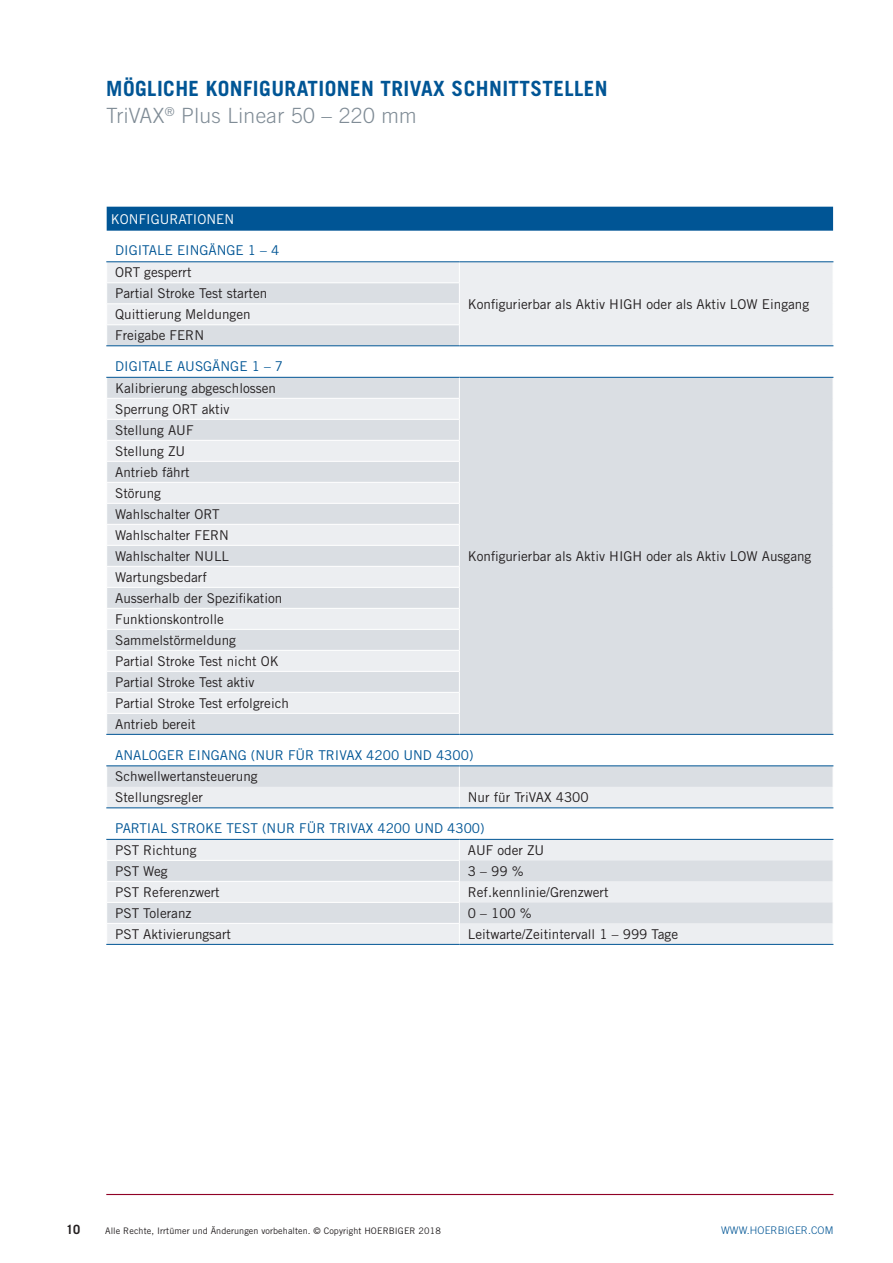
<style>
.page{position:relative;width:893px;height:1263px;background:#fff}
.page>*{position:absolute;margin:0;border:0;box-sizing:border-box;transform-origin:0 0}
.t1{font:700 21px "Trade Gothic LT Std";letter-spacing:.02em;color:#005595}
.t2{font:300 21px "Trade Gothic LT Std";letter-spacing:.02em;color:#808c96}
.t3{font:13.5px/21px "Trade Gothic LT Std";color:#231f20}
.t4{font:13.5px "Trade Gothic LT Std";color:#005595}
.t5{font:13.5px "Trade Gothic LT Std";color:#fff}
.t6{font:700 12.75px "Trade Gothic LT Std";color:#231f20}
.t7{font:300 10.5px "Trade Gothic LT Std";letter-spacing:.01em;color:#005595}
.t8{font:9px "Trade Gothic LT Std";letter-spacing:.01em;color:#231f20}
</style>
<div class="page">
<hr style="left:106px;top:1194px;width:727px;height:1px;background:#900126">
<div style="left:107px;top:207px;width:726px;height:24px;background:#005595"></div>
<div style="left:107px;top:262px;width:726px;height:682px;background:#eceef1"></div>
<svg style="left:107px;top:283px;width:726px;height:640px;background:#e4e7eb"></svg>
<svg style="left:459px;top:262px;width:1px;height:83px"></svg>
<svg style="left:459px;top:766px;width:1px;height:41px"></svg>
<svg style="left:459px;top:840px;width:1px;height:104px"></svg>
<hr style="left:106px;top:345px;width:353px;height:1px;background:#005595">
<hr style="left:106px;top:734px;width:353px;height:1px;background:#005595">
<hr style="left:106px;top:807px;width:353px;height:1px;background:#005595">
<hr style="left:459px;top:377px;width:374px;height:1px;background:#005595">
<hr style="left:459px;top:345px;width:374px;height:1px;background:#005595">
<hr style="left:459px;top:734px;width:374px;height:1px;background:#005595">
<hr style="left:459px;top:807px;width:374px;height:1px;background:#005595">
<hr style="left:106px;top:282px;width:354px;height:1px;background:#fff">
<hr style="left:106px;top:303px;width:354px;height:1px;background:#fff">
<hr style="left:106px;top:324px;width:354px;height:1px;background:#fff">
<hr style="left:106px;top:860px;width:354px;height:1px;background:#fff">
<hr style="left:106px;top:881px;width:354px;height:1px;background:#fff">
<hr style="left:106px;top:902px;width:354px;height:1px;background:#fff">
<hr style="left:106px;top:923px;width:354px;height:1px;background:#fff">
<hr style="left:106px;top:419px;width:354px;height:1px;background:#fff">
<hr style="left:106px;top:440px;width:354px;height:1px;background:#fff">
<hr style="left:106px;top:461px;width:354px;height:1px;background:#fff">
<hr style="left:106px;top:482px;width:354px;height:1px;background:#fff">
<hr style="left:106px;top:503px;width:354px;height:1px;background:#fff">
<hr style="left:106px;top:524px;width:354px;height:1px;background:#fff">
<hr style="left:106px;top:545px;width:354px;height:1px;background:#fff">
<hr style="left:106px;top:566px;width:354px;height:1px;background:#fff">
<hr style="left:106px;top:587px;width:354px;height:1px;background:#fff">
<hr style="left:106px;top:608px;width:354px;height:1px;background:#fff">
<hr style="left:106px;top:629px;width:354px;height:1px;background:#fff">
<hr style="left:106px;top:650px;width:354px;height:1px;background:#fff">
<hr style="left:106px;top:671px;width:354px;height:1px;background:#fff">
<hr style="left:106px;top:398px;width:354px;height:1px;background:#fff">
<hr style="left:106px;top:692px;width:354px;height:1px;background:#fff">
<svg style="left:459px;top:378px;width:1px;height:356px"></svg>
<hr style="left:106px;top:713px;width:354px;height:1px;background:#fff">
<hr style="left:106px;top:377px;width:353px;height:1px;background:#005595">
<hr style="left:106px;top:261px;width:353px;height:1px;background:#005595">
<hr style="left:459px;top:261px;width:374px;height:1px;background:#005595">
<hr style="left:106px;top:765px;width:353px;height:1px;background:#005595">
<hr style="left:459px;top:765px;width:374px;height:1px;background:#005595">
<hr style="left:106px;top:839px;width:353px;height:1px;background:#005595">
<hr style="left:459px;top:839px;width:374px;height:1px;background:#005595">
<hr style="left:106px;top:944px;width:353px;height:1px;background:#005595">
<hr style="left:459px;top:944px;width:374px;height:1px;background:#005595">
<h1 class="t1" style="left:106px;top:76px;width:448px">MÖGLICHE KONFIGURATIONEN TRIVAX SCHNITTSTELLE</h1>
<h1 class="t1" style="left:595px;top:76px;width:14px">N</h1>
<h1 class="t2" style="left:106px;top:103px;width:312px">TRIVAX<sup>®</sup> PLUS LINEAR 50 – 220 MM</h1>
<p class="t5" style="left:111px;top:211px;width:125px">Konfigurationen</p>
<p class="t4" style="left:115px;top:242px;width:166px">Digitale Ei ngänge 1 – 4</p>
<p class="t3" style="left:115px;top:262px;width:78px">ORT gesperrt</p>
<p class="t3" style="left:115px;top:283px;width:154px">Partial Stroke Test starten<br>Quittierung Meldungen<br>Freigabe FERN</p>
<p class="t4" style="left:115px;top:358px;width:169px">Digitale ausgänge 1 – 7</p>
<p class="t3" style="left:115px;top:377px;width:162px">Kalibrierung abgeschlossen</p>
<p class="t3" style="left:468px;top:293px;width:343px">Konfigurierbar als Aktiv HIGH oder als Aktiv LOW Eingang</p>
<p class="t3" style="left:115px;top:398px;width:175px">Sperrung ORT aktiv<br>Stellung AUF<br>Stellung ZU<br>Antrieb fährt<br>Störung<br>Wahlschalter ORT<br>Wahlschalter FERN<br>Wahlschalter NULL<br>Wartungsbedarf<br>Ausserhalb der Spezifikation<br>Funktionskontrolle<br>Sammelstörmeldung<br>Partial Stroke Test nicht OK<br>Partial Stroke Test aktiv<br>Partial Stroke Test erfolgreich<br>Antrieb bereit</p>
<p class="t4" style="left:115px;top:747px;width:44px">Analoger</p>
<p class="t4" style="left:188px;top:747px;width:139px">Ei ngang (N ur für TriV</p>
<p class="t4" style="left:346px;top:747px;width:129px">AX 4200 und 4300)</p>
<p class="t3" style="left:115px;top:766px;width:144px">Schwellwertansteuerung<br>Stellungsregler</p>
<p class="t3" style="left:468px;top:545px;width:345px">Konfigurierbar als Aktiv HIGH oder als Aktiv LOW Ausgang</p>
<p class="t3" style="left:468px;top:787px;width:122px">N ur für TriVAX 4300</p>
<p class="t4" style="left:115px;top:820px;width:223px">Partial Stroke Test (N ur für TriV</p>
<p class="t4" style="left:358px;top:820px;width:129px">AX 4200 und 4300)</p>
<p class="t3" style="left:115px;top:839px;width:9px">PST</p>
<p class="t3" style="left:143px;top:839px;width:55px">Richtung</p>
<p class="t3" style="left:468px;top:839px;width:68px">AUF oder ZU</p>
<p class="t3" style="left:115px;top:860px;width:9px">PST</p>
<p class="t3" style="left:143px;top:860px;width:26px">Weg</p>
<p class="t3" style="left:468px;top:860px;width:57px">3 – 99 %</p>
<p class="t3" style="left:115px;top:881px;width:9px">PST</p>
<p class="t3" style="left:143px;top:881px;width:78px">Referenzwert</p>
<p class="t3" style="left:468px;top:881px;width:142px">Ref.kennlinie/Grenzwert</p>
<p class="t3" style="left:115px;top:902px;width:9px">PST</p>
<p class="t3" style="left:143px;top:902px;width:50px">Toleranz</p>
<p class="t3" style="left:468px;top:902px;width:66px">0 – 100 %</p>
<p class="t3" style="left:115px;top:923px;width:9px">PST</p>
<p class="t3" style="left:143px;top:923px;width:89px">Aktivierungsart</p>
<p class="t3" style="left:468px;top:923px;width:212px">Leitwarte/Zeitintervall 1 – 999 Tage</p>
<p class="t6" style="left:66px;top:1222px;width:16px">10</p>
<p class="t8" style="left:105px;top:1226px;width:337px">Alle Rechte, Irrtümer und Änderungen vorbehalten. © Copyright HOERBIGER 2018</p>
<p class="t7" style="left:721px;top:1224px;width:114px">WWW.HOERBIGER.COM</p>
</div>
